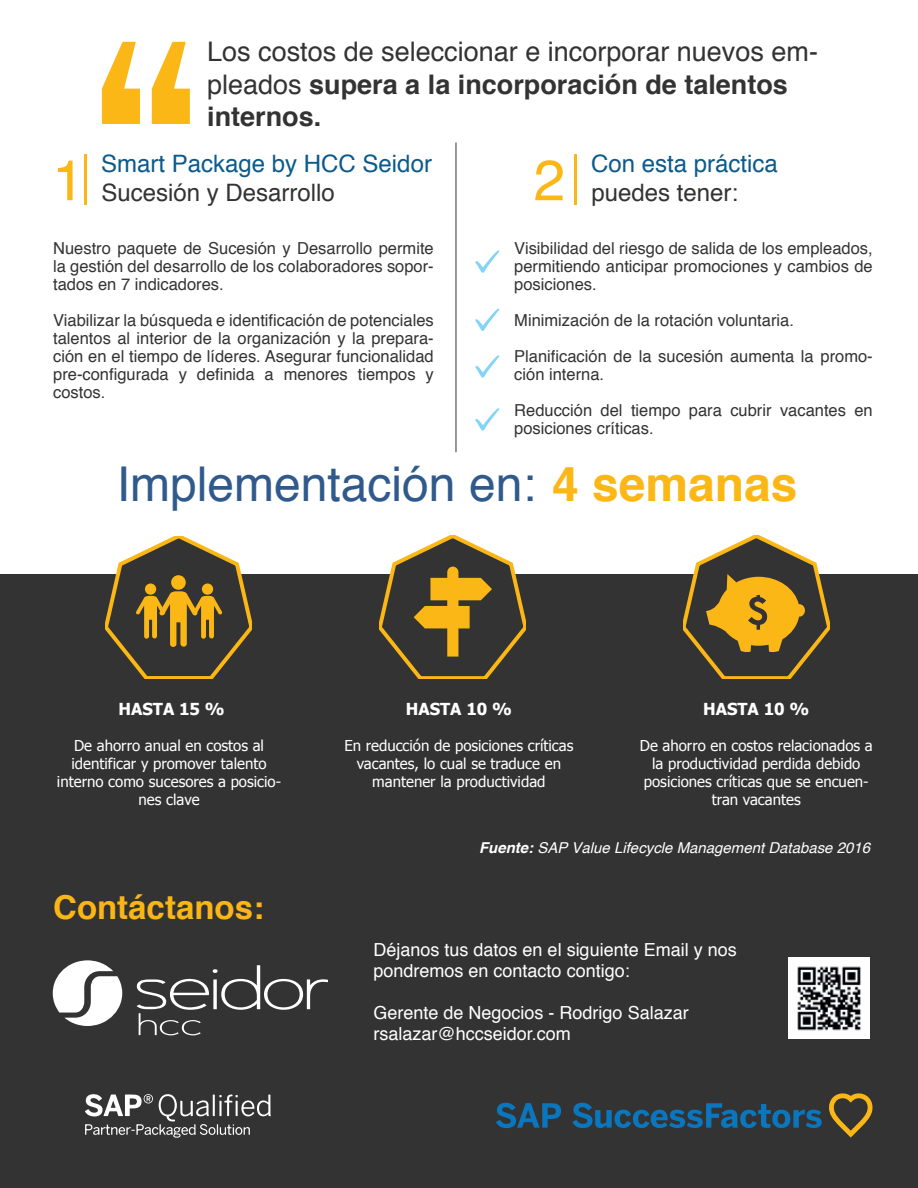
<style>
.page{position:relative;width:918px;height:1188px;background:#fff}
.page>*{position:absolute;margin:0;border:0;box-sizing:border-box;transform-origin:0 0}
.t1{font:57px "Helvetica";color:#fbb715}
.t2{font:48px "Helvetica";color:#305a8c}
.t3{font:700 33px "Helvetica";color:#fbb616}
.t4{font:27px/32.4px "Helvetica";color:#343333}
.t5{font:24px "Helvetica";color:#0b5a8c}
.t6{font:24px "Helvetica";color:#343333}
.t7{font:18px/21px "Helvetica";color:#fff}
.t8{font:16.5px/18px "Helvetica";color:#343333;text-align:justify}
.t9{font:16.5px/18px "Helvetica";color:#333}
.t10{font:700 16.5px "Tahoma";color:#fff}
.t11{font:15px/18px "Tahoma";color:#fff;text-align:center}
.t12{font:italic 15px "Helvetica";color:#fff}
.s1{font-weight:700}
.s2{font-weight:700;color:#fbb715}
</style>
<div class="page">
<div style="left:0;top:575px;width:918px;height:613px;background:#343333"></div>
<hr style="left:84px;top:154px;width:2px;height:51px;background:#fbb715">
<hr style="left:574px;top:154px;width:2px;height:51px;background:#fbb715">
<svg style="left:102px;top:42px;width:38px;height:82px"></svg>
<svg style="left:152px;top:42px;width:38px;height:82px"></svg>
<hr style="left:456px;top:143px;width:1px;height:309px;background:#333">
<svg style="left:475px;top:250px;width:24px;height:23px"></svg>
<svg style="left:475px;top:309px;width:24px;height:22px"></svg>
<svg style="left:475px;top:355px;width:24px;height:23px"></svg>
<svg style="left:475px;top:408px;width:24px;height:23px"></svg>
<svg style="left:106px;top:536px;width:145px;height:142px"></svg>
<svg style="left:829px;top:1093px;width:44px;height:45px"></svg>
<svg style="left:496px;top:1102px;width:65px;height:26px"></svg>
<svg style="left:572px;top:1102px;width:250px;height:27px"></svg>
<svg style="left:53px;top:960px;width:275px;height:75px"></svg>
<svg style="left:85px;top:1094px;width:186px;height:44px"></svg>
<img style="left:788px;top:957px;width:82px;height:82px">
<svg style="left:380px;top:536px;width:146px;height:142px"></svg>
<svg style="left:683px;top:536px;width:146px;height:142px"></svg>
<h1 class="t1" style="left:52px;top:136px;width:33px">1</h1>
<h3 class="t4" style="left:207px;top:37px;width:612px">Los costos de seleccionar e incorporar nuevos em&shy;pleados <span class="s1">supera a la incorporación de talentos internos.</span></h3>
<h3 class="t5" style="left:101px;top:145px;width:332px">Smart Package by HCC Seidor</h3>
<h3 class="t6" style="left:101px;top:174px;width:235px">Sucesión y Desarrollo</h3>
<h1 class="t1" style="left:533px;top:136px;width:33px">2</h1>
<h3 class="t5" style="left:591px;top:145px;width:188px">Con esta práctica</h3>
<h3 class="t6" style="left:592px;top:174px;width:148px">puedes tener:</h3>
<p class="t8" style="left:53px;top:240px;width:382px">Nuestro paquete de Sucesión y Desarrollo permite la gestión del desarrollo de los colaboradores sopor&shy;tados en 7 indicadores.</p>
<p class="t8" style="left:53px;top:312px;width:382px">Viabilizar la búsqueda e identificación de potenciales talentos al interior de la organización y la prepara&shy;ción en el tiempo de líderes. Asegurar funcionalidad pre-configurada y definida a menores tiempos y costos.</p>
<p class="t9" style="left:514px;top:240px;width:360px;text-align:justify">Visibilidad del riesgo de salida de los empleados, permitiendo anticipar promociones y cambios de posiciones.</p>
<p class="t9" style="left:514px;top:303px;width:360px;line-height:36px">Minimización de la rotación voluntaria.<br>Planificación de la sucesión aumenta la promo-</p>
<p class="t9" style="left:514px;top:357px;width:360px;line-height:36px">ción interna.<br>Reducción del tiempo para cubrir vacantes en</p>
<p class="t9" style="left:514px;top:420px;width:141px">posiciones críticas.</p>
<h2 class="t2" style="left:117px;top:447px;width:682px">Implementación en: <span class="s2">4 semanas</span></h2>
<p class="t10" style="left:119px;top:698px;width:108px">HASTA 15 %</p>
<p class="t11" style="left:57px;top:736px;width:226px">De ahorro anual en costos al identificar y promover talento interno como sucesores a posicio&shy;nes clave</p>
<h3 class="t3" style="left:53px;top:881px;width:212px">Contáctanos:</h3>
<p class="t10" style="left:406px;top:698px;width:108px">HASTA 10 %</p>
<p class="t11" style="left:344px;top:736px;width:231px">En reducción de posiciones críticas vacantes, lo cual se traduce en mantener la productividad</p>
<p class="t10" style="left:703px;top:698px;width:108px">HASTA 10 %</p>
<p class="t11" style="left:640px;top:736px;width:234px">De ahorro en costos relacionados a la productividad perdida debido posiciones críticas que se encuen&shy;tran vacantes</p>
<p class="t12" style="left:479px;top:835px;width:393px"><span class="s1">Fuente:</span> SAP Value Lifecycle Management Database 2016</p>
<p class="t7" style="left:374px;top:940px;width:365px">Déjanos tus datos en el siguiente Email y nos pondremos en contacto contigo:</p>
<p class="t7" style="left:374px;top:1003px;width:317px">Gerente de Negocios - Rodrigo Salazar rsalazar@hccseidor.com</p>
</div>
